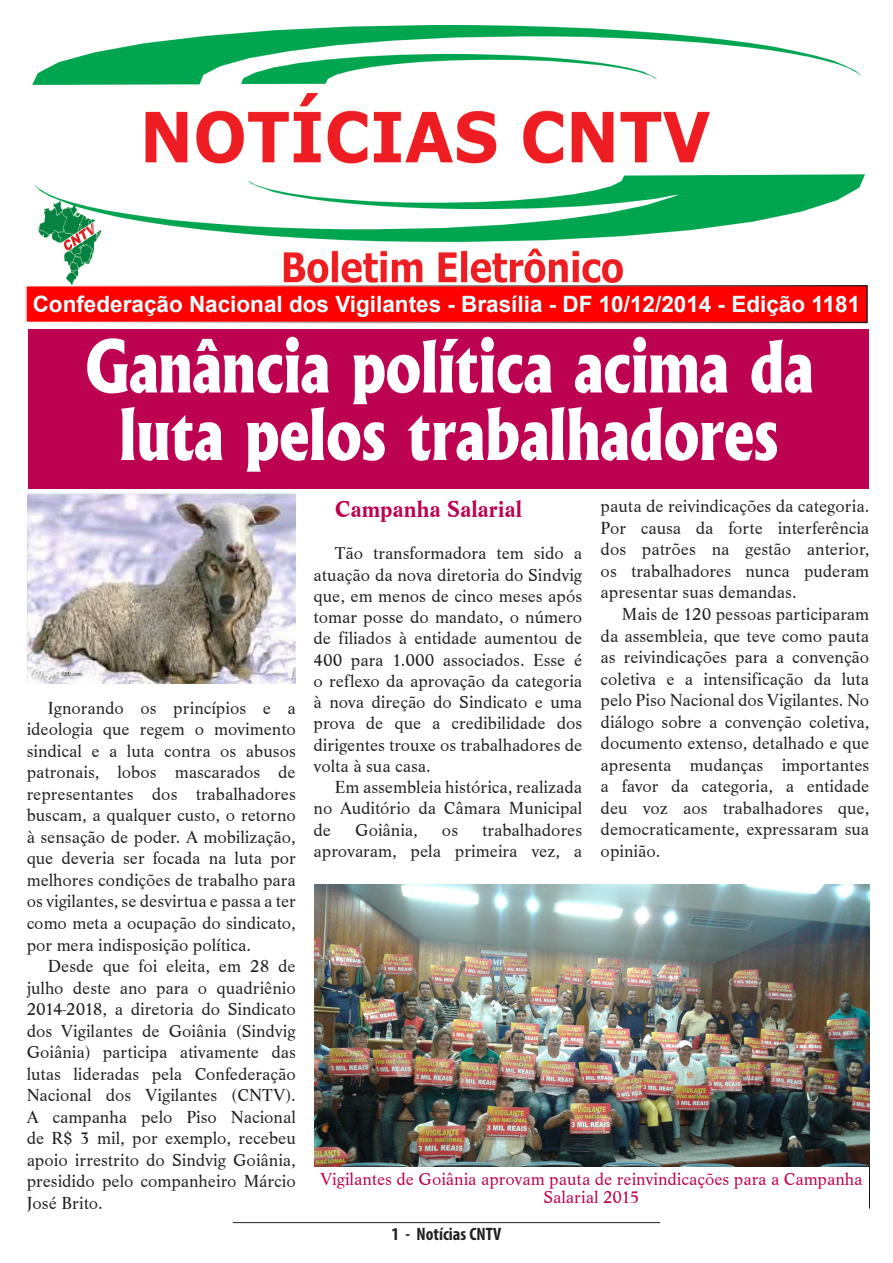
<style>
.page{position:relative;width:893px;height:1263px;background:#fff}
.page>*{position:absolute;margin:0;border:0;box-sizing:border-box;transform-origin:0 0}
.t1{font:800 69.75px/67.5px "Albertus";color:#fff;text-align:center;scale:.83 1}
.t2{font:700 24px "Life T";color:#bc0250}
.t3{font:700 22.5px "Arial";color:#e3ffff}
.t4{font:18px/21.6px "Life T";color:#231f20;text-align:justify}
.t5{font:18px/18px "Life T";color:#bc0250;text-align:center}
.Rodapé___À_esquerda{font:700 condensed 18px "Myriad Pro";color:#231f20}
</style>
<div class="page">
<hr style="left:233px;top:1222px;width:427px;height:1px;background:#231f20">
<div style="left:26px;top:286px;width:841px;height:36px;background:#f00"></div>
<img style="left:32px;top:26px;width:833px;height:259px">
<img style="left:28px;top:493px;width:268px;height:191px">
<img style="left:315px;top:884px;width:554px;height:283px">
<div style="left:29px;top:329px;width:840px;height:159px;background:#bc0250"></div>
<p class="t3" style="left:33px;top:289px;width:829px">Confederação Nacional dos Vigilantes - Brasília - DF 10/12/2014 - Edição 1181</p>
<p class="t1" style="left:84px;top:333px;width:880px">Ganância política acima da luta pelos trabalhadores</p>
<p class="t4" style="left:27px;top:697px;width:271px;text-indent:21px">Ignorando os princípios e a ideologia que regem o movimento sindical e a luta contra os abusos patronais, lobos mascarados de representantes dos trabalhadores buscam, a qualquer custo, o retorno à sensação de poder. A mobilização, que deveria ser focada na luta por melhores condições de trabalho para os vigilantes, se desvirtua e passa a ter como meta a ocupação do sindicato, por mera indisposição política.</p>
<p class="t4" style="left:27px;top:955px;width:271px;text-indent:21px">Desde que foi eleita, em 28 de julho deste ano para o quadriênio 2014-2018, a diretoria do Sindicato dos Vigilantes de Goiânia (Sindvig Goiânia) participa ativamente das lutas lideradas pela Confederação Nacional dos Vigilantes (CNTV).<br>A campanha pelo Piso Nacional de R$ 3 mil, por exemplo, recebeu apoio irrestrito do Sindvig Goiânia, presidido pelo companheiro Márcio José Brito.</p>
<p class="t2" style="left:335px;top:495px;width:189px">Campanha Salarial</p>
<p class="t4" style="left:314px;top:543px;width:270px;text-indent:21px">Tão transformadora tem sido a atuação da nova diretoria do Sindvig que, em menos de cinco meses após tomar posse do mandato, o número de filiados à entidade aumentou de 400 para 1.000 associados. Esse é o reflexo da aprovação da categoria à nova direção do Sindicato e uma prova de que a credibilidade dos dirigentes trouxe os trabalhadores de volta à sua casa.</p>
<p class="t4" style="left:314px;top:777px;width:270px;text-indent:21px">Em assembleia histórica, realizada no Auditório da Câmara Municipal de</p>
<p class="t4" style="left:314px;top:819px;width:270px;text-align:right">trabalhadores<br>aprovaram, pela primeira vez, a</p>
<p class="t4" style="left:355px;top:819px;width:64px">Goiânia,</p>
<p class="t4" style="left:442px;top:819px;width:18px">os</p>
<p class="t4" style="left:601px;top:496px;width:270px">pauta de reivindicações da categoria.<br>Por causa da forte interferência dos patrões na gestão anterior, os trabalhadores nunca puderam apresentar suas demandas.</p>
<p class="t4" style="left:601px;top:603px;width:270px;text-indent:21px">Mais de 120 pessoas participaram da assembleia, que teve como pauta as reivindicações para a convenção coletiva e a intensificação da luta pelo Piso Nacional dos Vigilantes. No diálogo sobre a convenção coletiva, documento extenso, detalhado e que apresenta mudanças importantes a favor da categoria, a entidade deu voz aos trabalhadores que, democraticamente, expressaram sua opinião.</p>
<p class="t5" style="left:320px;top:1170px;width:544px">Vigilantes de Goiânia aprovam pauta de reinvindicações para a Campanha<br>Salarial 2015</p>
<p class="Rodapé___À_esquerda" style="left:392px;top:1223px;width:111px">1 - Notícias CNTV</p>
</div>
